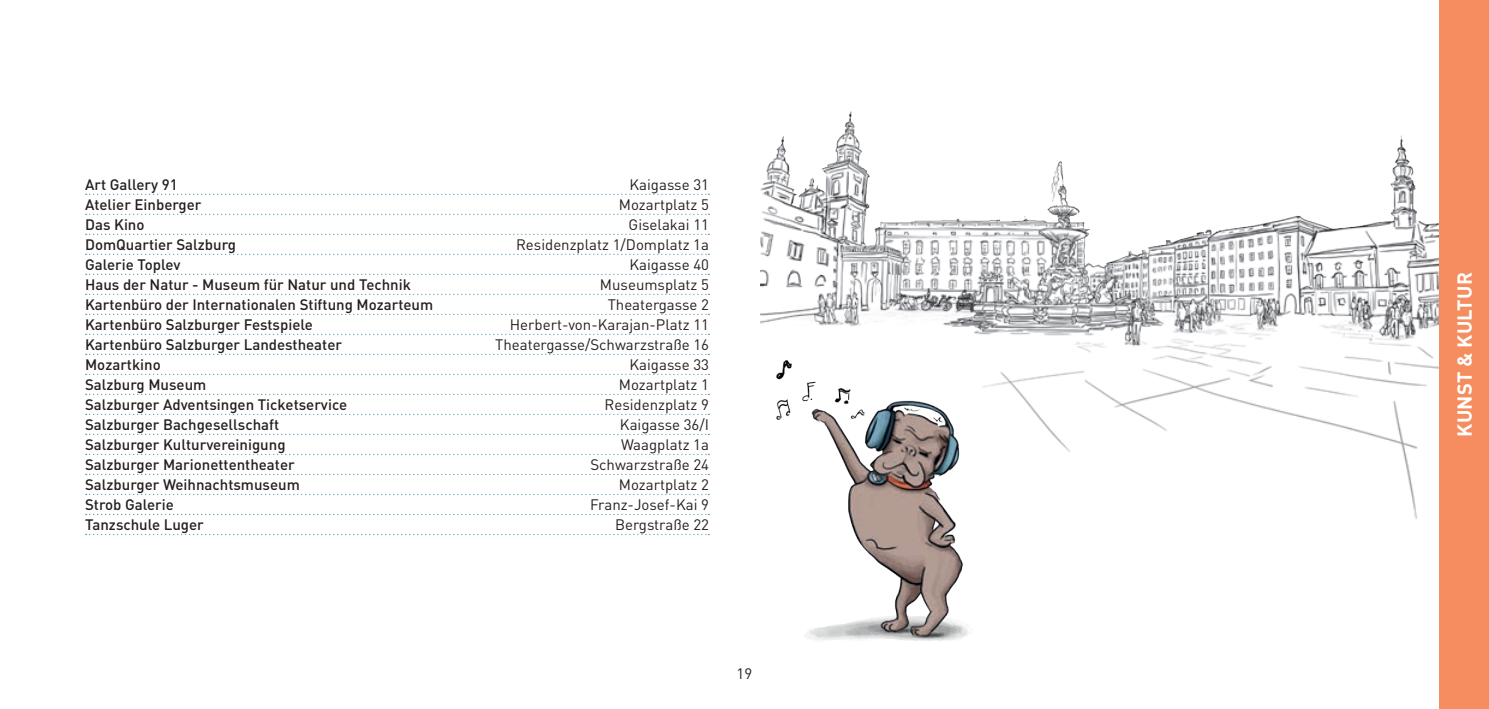
<style>
.page{position:relative;width:1489px;height:709px;background:#fff}
.page>*{position:absolute;margin:0;border:0;box-sizing:border-box;transform-origin:0 0}
.t1{font:700 20px "DIN Pro";letter-spacing:.01em;color:#fff}
.t2{font:500 15px "DIN Pro";color:#231f20}
.t3{font:15px "DIN Pro";color:#231f20}
</style>
<div class="page">
<img style="left:760px;top:111px;width:679px;height:408px">
<div style="left:1439px;top:0;width:49px;height:709px;background:#f68d5e"></div>
<img style="left:764px;top:353px;width:243px;height:288px">
<svg style="left:86px;top:194px;width:623px;height:1px"></svg>
<svg style="left:86px;top:214px;width:623px;height:1px"></svg>
<svg style="left:86px;top:234px;width:623px;height:1px"></svg>
<svg style="left:86px;top:254px;width:623px;height:1px"></svg>
<svg style="left:86px;top:274px;width:623px;height:1px"></svg>
<svg style="left:86px;top:294px;width:623px;height:1px"></svg>
<svg style="left:86px;top:314px;width:623px;height:1px"></svg>
<svg style="left:86px;top:334px;width:623px;height:1px"></svg>
<svg style="left:86px;top:354px;width:623px;height:1px"></svg>
<svg style="left:86px;top:374px;width:623px;height:1px"></svg>
<svg style="left:86px;top:394px;width:623px;height:1px"></svg>
<svg style="left:86px;top:414px;width:623px;height:1px"></svg>
<svg style="left:86px;top:434px;width:623px;height:1px"></svg>
<svg style="left:86px;top:454px;width:623px;height:1px"></svg>
<svg style="left:86px;top:474px;width:623px;height:1px"></svg>
<svg style="left:86px;top:494px;width:623px;height:1px"></svg>
<svg style="left:86px;top:514px;width:623px;height:1px"></svg>
<svg style="left:86px;top:534px;width:623px;height:1px"></svg>
<p class="t2" style="left:85px;top:174px;width:94px">Art Gallery 91</p>
<p class="t3" style="left:629px;top:174px;width:81px">Kaigasse 31</p>
<p class="t2" style="left:85px;top:194px;width:118px">Atelier Einberger</p>
<p class="t3" style="left:618px;top:194px;width:92px">Mozartplatz 5</p>
<p class="t2" style="left:85px;top:214px;width:61px">Das Kino</p>
<p class="t3" style="left:628px;top:214px;width:82px">Giselakai 11</p>
<p class="t2" style="left:85px;top:234px;width:152px">DomQuartier Salzburg</p>
<p class="t3" style="left:516px;top:234px;width:194px">Residenzplatz 1/Domplatz 1a</p>
<p class="t2" style="left:85px;top:254px;width:97px">Galerie Toplev</p>
<p class="t3" style="left:629px;top:254px;width:81px">Kaigasse 40</p>
<p class="t2" style="left:85px;top:274px;width:327px">Haus der Natur - Museum für Natur und Technik</p>
<p class="t3" style="left:600px;top:274px;width:111px">Museumsplatz 5</p>
<p class="t2" style="left:85px;top:294px;width:350px">Kartenbüro der Internationalen Stiftung Mozarteum</p>
<p class="t3" style="left:607px;top:294px;width:103px">Theatergasse 2</p>
<p class="t2" style="left:85px;top:314px;width:229px">Kartenbüro Salzburger Festspiele</p>
<p class="t3" style="left:510px;top:314px;width:201px">Herbert-von-Karajan-Platz 11</p>
<p class="t2" style="left:85px;top:334px;width:258px">Kartenbüro Salzburger Landestheater</p>
<p class="t3" style="left:495px;top:334px;width:215px">Theatergasse/Schwarzstraße 16</p>
<p class="t2" style="left:85px;top:354px;width:77px">Mozartkino</p>
<p class="t3" style="left:629px;top:354px;width:81px">Kaigasse 33</p>
<p class="t2" style="left:85px;top:374px;width:123px">Salzburg Museum</p>
<p class="t3" style="left:618px;top:374px;width:92px">Mozartplatz 1</p>
<p class="t2" style="left:85px;top:394px;width:263px">Salzburger Adventsingen Ticketservice</p>
<p class="t3" style="left:604px;top:394px;width:106px">Residenzplatz 9</p>
<p class="t2" style="left:85px;top:414px;width:196px">Salzburger Bachgesellschaft</p>
<p class="t3" style="left:620px;top:414px;width:91px">Kaigasse 36/I</p>
<p class="t2" style="left:85px;top:434px;width:202px">Salzburger Kulturvereinigung</p>
<p class="t3" style="left:621px;top:434px;width:89px">Waagplatz 1a</p>
<p class="t2" style="left:85px;top:454px;width:211px">Salzburger Marionettentheater</p>
<p class="t3" style="left:590px;top:454px;width:120px">Schwarzstraße 24</p>
<p class="t2" style="left:85px;top:474px;width:216px">Salzburger Weihnachtsmuseum</p>
<p class="t3" style="left:618px;top:474px;width:92px">Mozartplatz 2</p>
<p class="t2" style="left:85px;top:494px;width:90px">Strob Galerie</p>
<p class="t3" style="left:590px;top:494px;width:120px">Franz-Josef-Kai 9</p>
<p class="t2" style="left:85px;top:514px;width:120px">Tanzschule Luger</p>
<p class="t3" style="left:615px;top:514px;width:95px">Bergstraße 22</p>
<p class="t3" style="left:736px;top:663px;width:17px">19</p>
<h1 class="t1" style="left:1450px;top:436px;width:166px;rotate:-90deg">KUNST &amp; KULTUR</h1>
</div>
